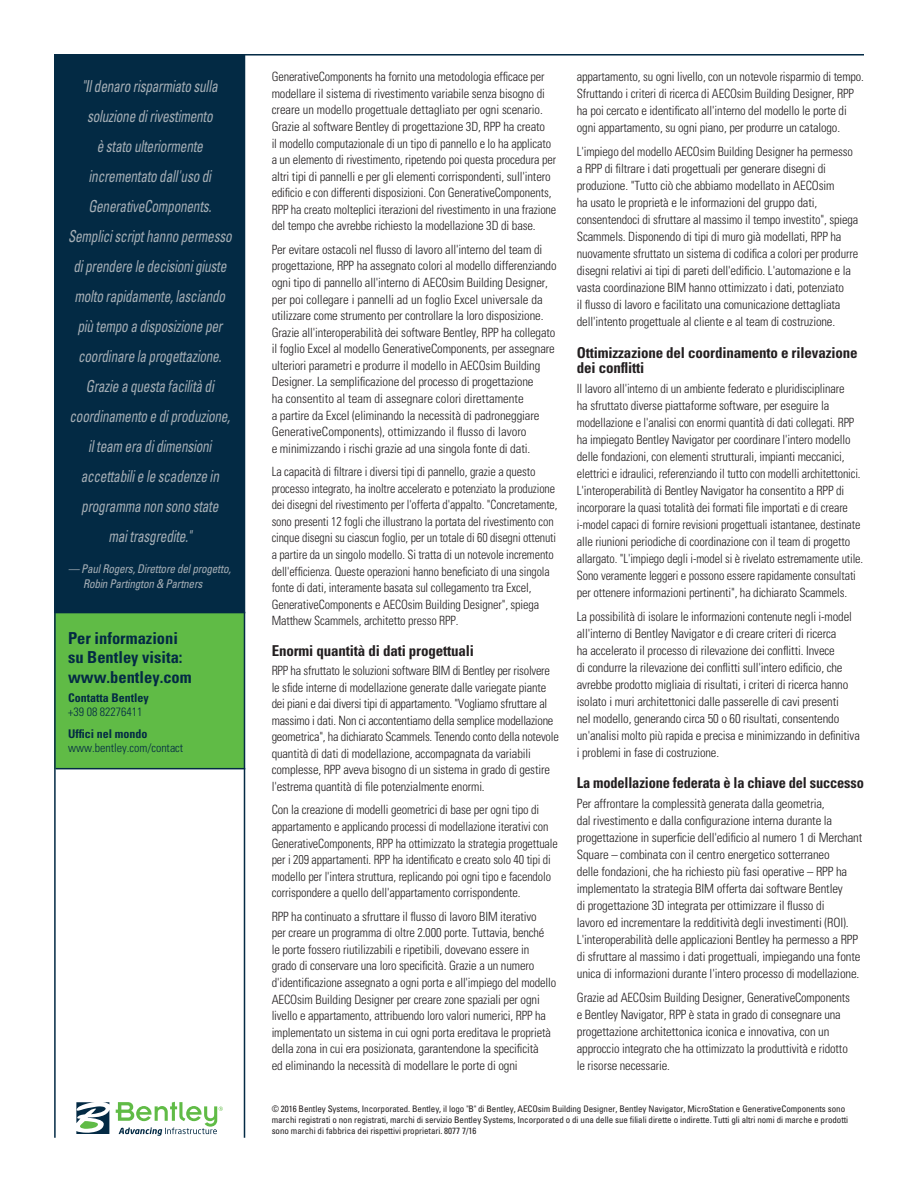
<style>
.page{position:relative;width:918px;height:1188px;background:#fff}
.page>*{position:absolute;margin:0;border:0;box-sizing:border-box;transform-origin:0 0}
.t1{font:italic condensed 16.5px/30px "Univers";letter-spacing:-.02em;color:#a6afb6;text-align:center;scale:.81 1}
.t2{font:700 condensed 16.5px/19.8px "Univers";color:#032a44}
.t3{font:700 condensed 15px/15.6px "Univers";letter-spacing:-.01em;color:#231f20}
.t4{font:700 condensed 15px "Univers";letter-spacing:-.01em;color:#231f20;scale:.96 1}
.t5{font:300 condensed 12.75px/17.1px "Univers";letter-spacing:-.01em;color:#231f20}
.t6{font:300 condensed 12.75px/16.6px "Univers";letter-spacing:-.01em;color:#231f20;scale:.96 1}
.t7{font:italic condensed 12px/14.4px "Univers";letter-spacing:-.02em;color:#a6afb6;scale:.93 1}
.t8{font:300 condensed 12px "Univers";color:#032a44}
.t9{font:700 condensed 12px "Univers";color:#032a44}
.t10{font:condensed 9px/10.8px "Univers";letter-spacing:-.005em;color:#231f20}
</style>
<div class="page">
<svg style="left:76px;top:1102px;width:33px;height:32px"></svg>
<svg style="left:116px;top:1102px;width:107px;height:34px"></svg>
<div style="left:55px;top:613px;width:190px;height:156px;background:#60bb46"></div>
<hr style="left:56px;top:768px;width:189px;height:1px;background:#032a44">
<div style="left:55px;top:54px;width:190px;height:558px;background:#032a44"></div>
<hr style="left:55px;top:612px;width:190px;height:1px;background:#032a44">
<hr style="left:244px;top:54px;width:1px;height:1084px;background:#032a44">
<hr style="left:54px;top:54px;width:2px;height:1084px;background:#032a44">
<hr style="left:56px;top:54px;width:808px;height:2px;background:#032a44">
<p class="t1" style="left:68px;top:71px;width:204px">"Il denaro risparmiato sulla soluzione di rivestimento<br>è stato ulteriormente incrementato dall'uso di<br>GenerativeComponents.<br>Semplici script hanno permesso di prendere le decisioni giuste molto rapidamente, lasciando più tempo a disposizione per coordinare la progettazione.<br>Grazie a questa facilità di coordinamento e di produzione, il team era di dimensioni accettabili e le scadenze in programma non sono state<br>mai trasgredite."</p>
<p class="t7" style="left:83px;top:562px;width:160px;text-indent:-15px">— Paul Rogers, Direttore del progetto,<br>Robin Partington &amp; Partners</p>
<p class="t2" style="left:68px;top:628px;width:125px">Per informazioni su Bentley visita: www.bentley.com</p>
<p class="t9" style="left:68px;top:690px;width:82px">Contatta Bentley</p>
<p class="t8" style="left:68px;top:705px;width:76px">+39 08 82276411</p>
<p class="t9" style="left:68px;top:726px;width:81px">Uffici nel mondo</p>
<p class="t8" style="left:68px;top:741px;width:117px">www.bentley.com/contact</p>
<p class="t6" style="left:272px;top:68px;width:298px">GenerativeComponents ha fornito una metodologia efficace per modellare il sistema di rivestimento variabile senza bisogno di creare un modello progettuale dettagliato per ogni scenario.<br>Grazie al software Bentley di progettazione 3D, RPP ha creato<br>il modello computazionale di un tipo di pannello e lo ha applicato a un elemento di rivestimento, ripetendo poi questa procedura per altri tipi di pannelli e per gli elementi corrispondenti, sull'intero edificio e con differenti disposizioni. Con GenerativeComponents, RPP ha creato molteplici iterazioni del rivestimento in una frazione del tempo che avrebbe richiesto la modellazione 3D di base.</p>
<p class="t5" style="left:272px;top:241px;width:286px;line-height:16.6px">Per evitare ostacoli nel flusso di lavoro all'interno del team di progettazione, RPP ha assegnato colori al modello differenziando ogni tipo di pannello all'interno di AECOsim Building Designer, per poi collegare i pannelli ad un foglio Excel universale da utilizzare come strumento per controllare la loro disposizione.<br>Grazie all'interoperabilità dei software Bentley, RPP ha collegato il foglio Excel al modello GenerativeComponents, per assegnare ulteriori parametri e produrre il modello in AECOsim Building Designer. La semplificazione del processo di progettazione<br>ha consentito al team di assegnare colori direttamente<br>a partire da Excel (eliminando la necessità di padroneggiare GenerativeComponents), ottimizzando il flusso di lavoro<br>e minimizzando i rischi grazie ad una singola fonte di dati.</p>
<p class="t6" style="left:272px;top:463px;width:299px">La capacità di filtrare i diversi tipi di pannello, grazie a questo processo integrato, ha inoltre accelerato e potenziato la produzione dei disegni del rivestimento per l'offerta d'appalto. "Concretamente, sono presenti 12 fogli che illustrano la portata del rivestimento con cinque disegni su ciascun foglio, per un totale di 60 disegni ottenuti a partire da un singolo modello. Si tratta di un notevole incremento dell'efficienza. Queste operazioni hanno beneficiato di una singola fonte di dati, interamente basata sul collegamento tra Excel, GenerativeComponents e AECOsim Building Designer", spiega Matthew Scammels, architetto presso RPP.</p>
<p class="t3" style="left:272px;top:643px;width:204px">Enormi quantità di dati progettuali</p>
<p class="t5" style="left:272px;top:662px;width:289px;line-height:16.6px">RPP ha sfruttato le soluzioni software BIM di Bentley per risolvere le sfide interne di modellazione generate dalle variegate piante dei piani e dai diversi tipi di appartamento. "Vogliamo sfruttare al massimo i dati. Non ci accontentiamo della semplice modellazione geometrica", ha dichiarato Scammels. Tenendo conto della notevole quantità di dati di modellazione, accompagnata da variabili complesse, RPP aveva bisogno di un sistema in grado di gestire l'estrema quantità di file potenzialmente enormi.</p>
<p class="t5" style="left:272px;top:802px;width:288px;line-height:16.6px">Con la creazione di modelli geometrici di base per ogni tipo di appartamento e applicando processi di modellazione iterativi con GenerativeComponents, RPP ha ottimizzato la strategia progettuale per i 209 appartamenti. RPP ha identificato e creato solo 40 tipi di modello per l'intera struttura, replicando poi ogni tipo e facendolo corrispondere a quello dell'appartamento corrispondente.</p>
<p class="t5" style="left:272px;top:908px;width:286px;line-height:16.6px">RPP ha continuato a sfruttare il flusso di lavoro BIM iterativo<br>per creare un programma di oltre 2.000 porte. Tuttavia, benché<br>le porte fossero riutilizzabili e ripetibili, dovevano essere in grado di conservare una loro specificità. Grazie a un numero d'identificazione assegnato a ogni porta e all'impiego del modello AECOsim Building Designer per creare zone spaziali per ogni livello e appartamento, attribuendo loro valori numerici, RPP ha implementato un sistema in cui ogni porta ereditava le proprietà della zona in cui era posizionata, garantendone la specificità<br>ed eliminando la necessità di modellare le porte di ogni</p>
<p class="t5" style="left:577px;top:68px;width:289px">appartamento, su ogni livello, con un notevole risparmio di tempo.<br>Sfruttando i criteri di ricerca di AECOsim Building Designer, RPP ha poi cercato e identificato all'interno del modello le porte di ogni appartamento, su ogni piano, per produrre un catalogo.</p>
<p class="t5" style="left:577px;top:143px;width:283px">L'impiego del modello AECOsim Building Designer ha permesso a RPP di filtrare i dati progettuali per generare disegni di produzione. "Tutto ciò che abbiamo modellato in AECOsim<br>ha usato le proprietà e le informazioni del gruppo dati, consentendoci di sfruttare al massimo il tempo investito", spiega Scammels. Disponendo di tipi di muro già modellati, RPP ha nuovamente sfruttato un sistema di codifica a colori per produrre disegni relativi ai tipi di pareti dell'edificio. L'automazione e la vasta coordinazione BIM hanno ottimizzato i dati, potenziato<br>il flusso di lavoro e facilitato una comunicazione dettagliata dell'intento progettuale al cliente e al team di costruzione.</p>
<p class="t3" style="left:577px;top:345px;width:282px">Ottimizzazione del coordinamento e rilevazione dei conflitti</p>
<p class="t5" style="left:577px;top:380px;width:288px">Il lavoro all'interno di un ambiente federato e pluridisciplinare<br>ha sfruttato diverse piattaforme software, per eseguire la modellazione e l'analisi con enormi quantità di dati collegati. RPP ha impiegato Bentley Navigator per coordinare l'intero modello delle fondazioni, con elementi strutturali, impianti meccanici, elettrici e idraulici, referenziando il tutto con modelli architettonici.<br>L'interoperabilità di Bentley Navigator ha consentito a RPP di incorporare la quasi totalità dei formati file importati e di creare i-model capaci di fornire revisioni progettuali istantanee, destinate alle riunioni periodiche di coordinazione con il team di progetto allargato. "L'impiego degli i-model si è rivelato estremamente utile.<br>Sono veramente leggeri e possono essere rapidamente consultati per ottenere informazioni pertinenti", ha dichiarato Scammels.</p>
<p class="t5" style="left:577px;top:608px;width:285px">La possibilità di isolare le informazioni contenute negli i-model all'interno di Bentley Navigator e di creare criteri di ricerca<br>ha accelerato il processo di rilevazione dei conflitti. Invece<br>di condurre la rilevazione dei conflitti sull'intero edificio, che avrebbe prodotto migliaia di risultati, i criteri di ricerca hanno isolato i muri architettonici dalle passerelle di cavi presenti<br>nel modello, generando circa 50 o 60 risultati, consentendo un'analisi molto più rapida e precisa e minimizzando in definitiva i problemi in fase di costruzione.</p>
<p class="t4" style="left:577px;top:774px;width:301px">La modellazione federata è la chiave del successo</p>
<p class="t5" style="left:577px;top:795px;width:287px">Per affrontare la complessità generata dalla geometria,<br>dal rivestimento e dalla configurazione interna durante la progettazione in superficie dell'edificio al numero 1 di Merchant Square – combinata con il centro energetico sotterraneo<br>delle fondazioni, che ha richiesto più fasi operative – RPP ha implementato la strategia BIM offerta dai software Bentley<br>di progettazione 3D integrata per ottimizzare il flusso di<br>lavoro ed incrementare la redditività degli investimenti (ROI).<br>L'interoperabilità delle applicazioni Bentley ha permesso a RPP di sfruttare al massimo i dati progettuali, impiegando una fonte unica di informazioni durante l'intero processo di modellazione.</p>
<p class="t5" style="left:577px;top:989px;width:275px">Grazie ad AECOsim Building Designer, GenerativeComponents e Bentley Navigator, RPP è stata in grado di consegnare una progettazione architettonica iconica e innovativa, con un approccio integrato che ha ottimizzato la produttività e ridotto le risorse necessarie.</p>
<p class="t10" style="left:272px;top:1104px;width:578px">© 2016 Bentley Systems, Incorporated. Bentley, il logo "B" di Bentley, AECOsim Building Designer, Bentley Navigator, MicroStation e GenerativeComponents sono marchi registrati o non registrati, marchi di servizio Bentley Systems, Incorporated o di una delle sue filiali dirette o indirette. Tutti gli altri nomi di marche e prodotti sono marchi di fabbrica dei rispettivi proprietari. 8077 7/16</p>
</div>
